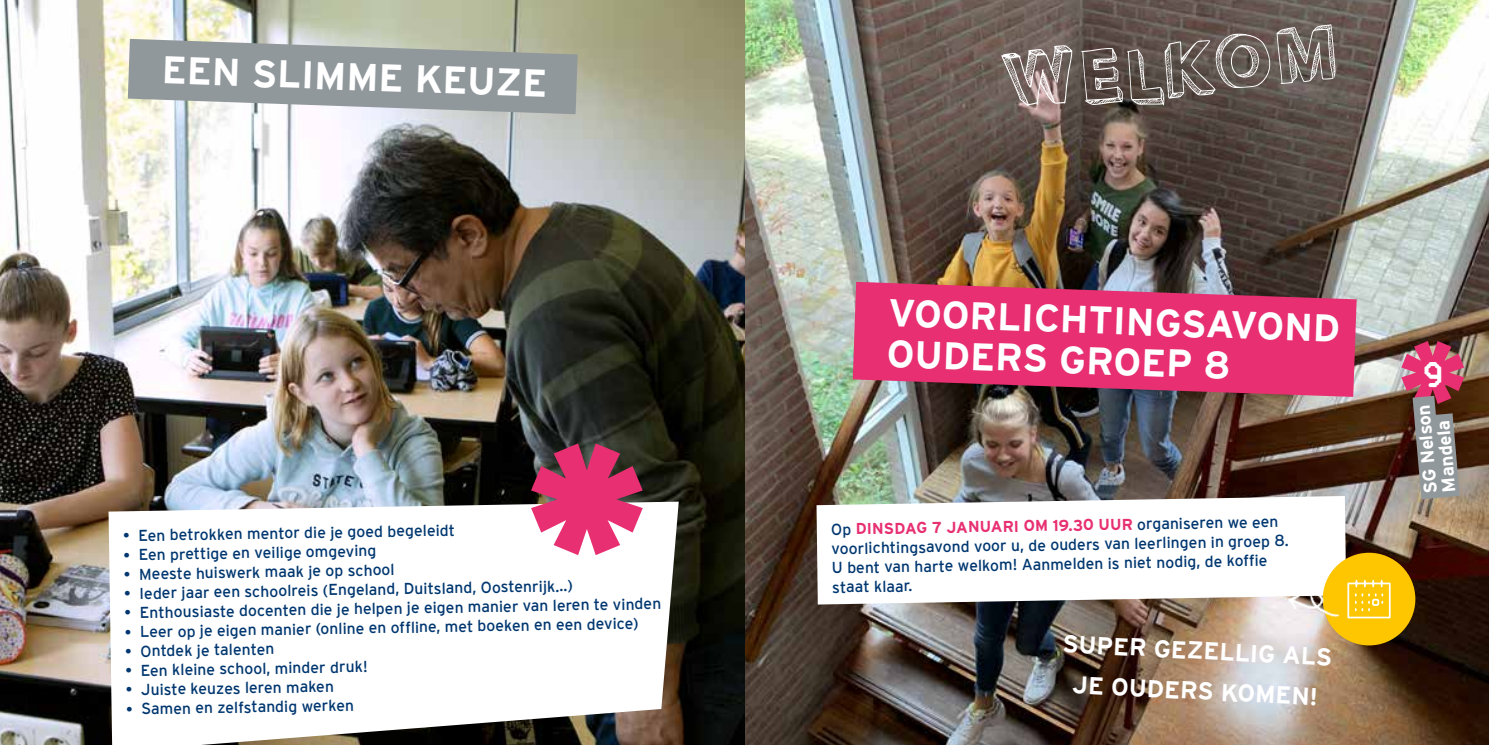
<style>
.page{position:relative;width:1489px;height:745px;background:#fff}
.page>*{position:absolute;margin:0;border:0;box-sizing:border-box;transform-origin:0 0}
.t1{font:71.92px "PW Perspective";color:#fff;scale:.9 1}
.t2{font:42px "Stippenveel";color:#fff}
.t3{font:700 38.5px/40.2px "Interstate";color:#fff}
.t4{font:700 24.5px/40.2px "Interstate";color:#fff;text-align:center}
.t5{font:700 18.38px/18.4px "Interstate";color:#fff}
.t6{font:15.75px/19.2px "Interstate";color:#003770}
.s1{font-weight:700;color:#e72f71}
</style>
<div class="page">
<img style="left:0;top:0;width:1488px;height:744px">
<svg style="left:128px;top:39px;width:449px;height:75px;background:#9fa5a6"></svg>
<svg style="left:108px;top:501px;width:570px;height:243px"></svg>
<svg style="left:852px;top:282px;width:504px;height:114px;background:#d2386e"></svg>
<svg style="left:816px;top:495px;width:529px;height:109px"></svg>
<svg style="left:531px;top:443px;width:111px;height:111px"></svg>
<svg style="left:1401px;top:341px;width:62px;height:158px;background:#925e6a"></svg>
<div style="left:1322px;top:552px;width:93px;height:93px;background:#fdc600;border-radius:50%"></div>
<svg style="left:1360px;top:579px;width:31px;height:40px"></svg>
<img style="left:1269px;top:563px;width:91px;height:76px">
<h3 class="t3" style="left:163px;top:49px;width:387px;rotate:2deg">EEN SLIMME KEUZE</h3>
<p class="t6" style="left:123px;top:525px;width:333px;rotate:-1deg">• Een betrokken mentor die je goed begeleidt</p>
<p class="t6" style="left:123px;top:545px;width:254px;rotate:-1deg">• Een prettige en veilige omgeving</p>
<p class="t6" style="left:124px;top:564px;width:272px;rotate:-1deg">• Meeste huiswerk maak je op school</p>
<p class="t6" style="left:124px;top:583px;width:450px;rotate:-1deg">• Ieder jaar een schoolreis (Engeland, Duitsland, Oostenrijk...)</p>
<p class="t6" style="left:124px;top:602px;width:538px;rotate:-1deg">• Enthousiaste docenten die je helpen je eigen manier van leren te vinden</p>
<p class="t6" style="left:125px;top:622px;width:515px;rotate:-1deg">• Leer op je eigen manier (online en offl ine, met boeken en een device)</p>
<p class="t6" style="left:125px;top:641px;width:151px;rotate:-1deg">• Ontdek je talenten</p>
<p class="t6" style="left:125px;top:660px;width:243px;rotate:-1deg">• Een kleine school, minder druk!</p>
<p class="t6" style="left:126px;top:679px;width:209px;rotate:-1deg">• Juiste keuzes leren maken</p>
<p class="t6" style="left:126px;top:698px;width:229px;rotate:-1deg">• Samen en zelfstandig werken</p>
<h1 class="t1" style="left:1009px;top:47px;width:367px;rotate:-5deg">WELKOM</h1>
<h3 class="t3" style="left:889px;top:292px;width:453px;rotate:2deg">VOORLICHTINGSAVOND<br>OUDERS GROEP 8</h3>
<p class="t6" style="left:831px;top:519px;width:459px;rotate:-1deg">Op <span class="s1">DINSDAG 7 JANUARI OM 19.30 UUR</span> organiseren we een voorlichtingsavond voor u, de ouders van leerlingen in groep 8.<br>U bent van harte welkom! Aanmelden is niet nodig, de koffi e staat klaar.</p>
<h3 class="t4" style="left:1063px;top:622px;width:271px;rotate:3deg">SUPER GEZELLIG ALS<br>JE OUDERS KOMEN!</h3>
<h2 class="t2" style="left:1422px;top:342px;width:22px">9</h2>
<p class="t5" style="left:1421px;top:494px;width:91px;rotate:-95deg">SG Nelson<br>Mandela</p>
</div>
